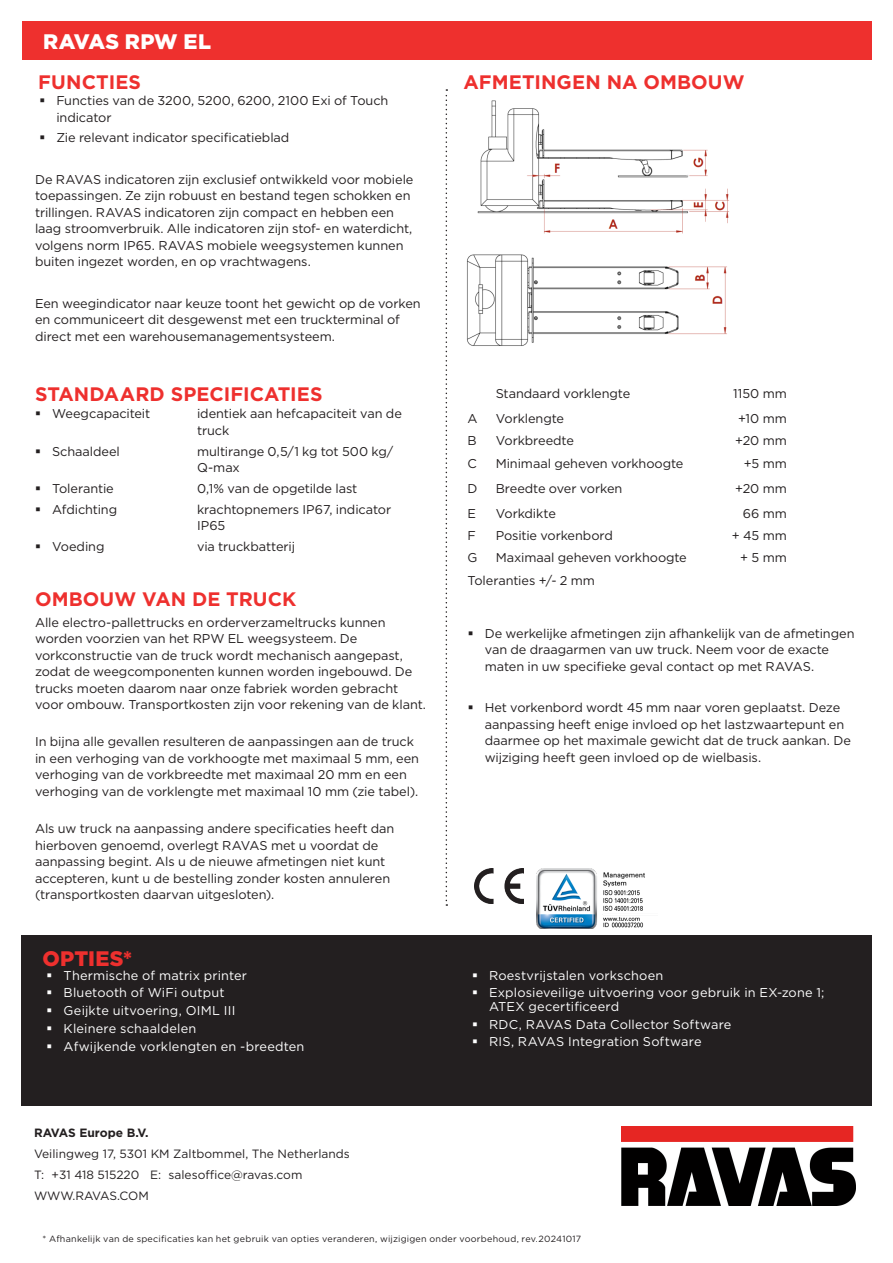
<style>
.page{position:relative;width:893px;height:1263px;background:#fff}
.page>*{position:absolute;margin:0;border:0;box-sizing:border-box;transform-origin:0 0}
.t1{font:900 21px "Gotham";letter-spacing:.01em;color:#fff}
.kop_wit{font:900 21px "Gotham";letter-spacing:.01em;color:#ee302e}
.tussenkop{font:700 19.5px "Gotham";letter-spacing:.005em;color:#ee302e}
.plat{font:700 19.5px "Gotham";letter-spacing:.005em;color:#ee302e}
.plat-2{font:12.75px/16.5px "Gotham";letter-spacing:-.005em;color:#231f20}
.t2{font:12.75px/13.5px "Gotham";letter-spacing:.015em;color:#fff}
.t3{font:12px "Gotham";color:#231f20}
.t4{font:700 12px "Gotham";color:#231f20}
.opties_wit{font:9px "Gotham";letter-spacing:.025em;color:#231f20}
.s1{color:#fff}
</style>
<div class="page">
<div style="left:22px;top:21px;width:849px;height:39px;background:#ee302e"></div>
<div style="left:21px;top:935px;width:851px;height:171px;background:#231f20"></div>
<svg style="left:446px;top:89px;width:1px;height:817px"></svg>
<img style="left:536px;top:869px;width:109px;height:59px">
<img style="left:475px;top:869px;width:48px;height:34px">
<img style="left:622px;top:1127px;width:233px;height:79px">
<img style="left:467px;top:100px;width:262px;height:246px">
<p class="t1" style="left:43px;top:27px;width:169px">RAVAS RPW EL</p>
<p class="tussenkop" style="left:38px;top:69px;width:104px">FUNCTIES</p>
<p class="tussenkop" style="left:463px;top:69px;width:283px">AFMETINGEN NA OMBOUW</p>
<p class="plat-2" style="left:56px;top:92px;width:333px">Functies van de 3200, 5200, 6200, 2100 Exi of Touch indicator</p>
<p class="plat-2" style="left:56px;top:129px;width:235px">Zie relevant indicator specificatieblad</p>
<p class="plat-2" style="left:35px;top:171px;width:380px">De RAVAS indicatoren zijn exclusief ontwikkeld voor mobiele toepassingen. Ze zijn robuust en bestand tegen schokken en trillingen. RAVAS indicatoren zijn compact en hebben een laag stroomverbruik. Alle indicatoren zijn stof- en waterdicht, volgens norm IP65. RAVAS mobiele weegsystemen kunnen buiten ingezet worden, en op vrachtwagens.</p>
<p class="plat-2" style="left:35px;top:295px;width:387px">Een weegindicator naar keuze toont het gewicht op de vorken en communiceert dit desgewenst met een truckterminal of direct met een warehousemanagementsysteem.</p>
<p class="tussenkop" style="left:35px;top:381px;width:289px">STANDAARD SPECIFICATIES</p>
<p class="plat-2" style="left:52px;top:405px;width:100px">Weegcapaciteit</p>
<p class="plat-2" style="left:197px;top:405px;width:206px">identiek aan hefcapaciteit van de truck</p>
<p class="plat-2" style="left:52px;top:443px;width:69px">Schaaldeel</p>
<p class="plat-2" style="left:197px;top:443px;width:198px">multirange 0,5/1 kg tot 500 kg/<br>Q-max</p>
<p class="plat-2" style="left:52px;top:480px;width:63px">Tolerantie</p>
<p class="plat-2" style="left:197px;top:480px;width:162px">0,1% van de opgetilde last</p>
<p class="plat-2" style="left:52px;top:501px;width:67px">Afdichting</p>
<p class="plat-2" style="left:197px;top:501px;width:196px">krachtopnemers IP67, indicator<br>IP65</p>
<p class="plat-2" style="left:52px;top:538px;width:54px">Voeding</p>
<p class="plat-2" style="left:197px;top:538px;width:99px">via truckbatterij</p>
<p class="plat" style="left:35px;top:586px;width:263px">OMBOUW VAN DE TRUCK</p>
<p class="plat-2" style="left:35px;top:613px;width:392px">Alle electro-pallettrucks en orderverzameltrucks kunnen worden voorzien van het RPW EL weegsysteem. De vorkconstructie van de truck wordt mechanisch aangepast, zodat de weegcomponenten kunnen worden ingebouwd. De trucks moeten daarom naar onze fabriek worden gebracht voor ombouw. Transportkosten zijn voor rekening van de klant.</p>
<p class="plat-2" style="left:35px;top:733px;width:385px">In bijna alle gevallen resulteren de aanpassingen aan de truck in een verhoging van de vorkhoogte met maximaal 5 mm, een verhoging van de vorkbreedte met maximaal 20 mm en een verhoging van de vorklengte met maximaal 10 mm (zie tabel).</p>
<p class="plat-2" style="left:35px;top:820px;width:361px">Als uw truck na aanpassing andere specificaties heeft dan hierboven genoemd, overlegt RAVAS met u voordat de aanpassing begint. Als u de nieuwe afmetingen niet kunt accepteren, kunt u de bestelling zonder kosten annuleren (transportkosten daarvan uitgesloten).</p>
<p class="kop_wit" style="left:43px;top:944px;width:91px">OPTIES*</p>
<p class="t2" style="left:64px;top:968px;width:185px">Thermische of matrix printer</p>
<p class="t2" style="left:64px;top:986px;width:162px">Bluetooth of WiFi output</p>
<p class="t2" style="left:64px;top:1003px;width:173px">Geijkte uitvoering, OIML III</p>
<p class="t2" style="left:64px;top:1021px;width:134px">Kleinere schaaldelen</p>
<p class="t2" style="left:64px;top:1039px;width:242px">Afwijkende vorklengten en -breedten</p>
<p class="t4" style="left:34px;top:1124px;width:116px">RAVAS Europe B.V.</p>
<p class="t3" style="left:34px;top:1145px;width:317px">Veilingweg 17, 5301 KM Zaltbommel, The Netherlands</p>
<p class="t3" style="left:34px;top:1166px;width:270px">T: +31 418 515220 E: salesoffice@ravas.com</p>
<p class="t3" style="left:34px;top:1187px;width:116px">WWW.RAVAS.COM</p>
<p class="plat-2" style="left:496px;top:385px;width:136px">Standaard vorklengte</p>
<p class="plat-2" style="left:733px;top:385px;width:55px">1150 mm</p>
<p class="plat-2" style="left:467px;top:410px;width:12px">A</p>
<p class="plat-2" style="left:496px;top:410px;width:70px">Vorklengte</p>
<p class="plat-2" style="left:738px;top:410px;width:50px">+10 mm</p>
<p class="plat-2" style="left:467px;top:432px;width:11px">B</p>
<p class="plat-2" style="left:496px;top:432px;width:80px">Vorkbreedte</p>
<p class="plat-2" style="left:735px;top:432px;width:53px">+20 mm</p>
<p class="plat-2" style="left:467px;top:455px;width:11px">C</p>
<p class="plat-2" style="left:496px;top:455px;width:189px">Minimaal geheven vorkhoogte</p>
<p class="plat-2" style="left:744px;top:455px;width:45px">+5 mm</p>
<p class="plat-2" style="left:467px;top:480px;width:11px">D</p>
<p class="plat-2" style="left:496px;top:480px;width:128px">Breedte over vorken</p>
<p class="plat-2" style="left:735px;top:480px;width:53px">+20 mm</p>
<p class="plat-2" style="left:467px;top:505px;width:10px">E</p>
<p class="plat-2" style="left:496px;top:505px;width:62px">Vorkdikte</p>
<p class="plat-2" style="left:743px;top:505px;width:46px">66 mm</p>
<p class="plat-2" style="left:467px;top:527px;width:10px">F</p>
<p class="plat-2" style="left:496px;top:527px;width:119px">Positie vorkenbord</p>
<p class="plat-2" style="left:732px;top:527px;width:57px">+ 45 mm</p>
<p class="plat-2" style="left:467px;top:549px;width:11px">G</p>
<p class="plat-2" style="left:496px;top:549px;width:193px">Maximaal geheven vorkhoogte</p>
<p class="plat-2" style="left:740px;top:549px;width:48px">+ 5 mm</p>
<p class="plat-2" style="left:467px;top:572px;width:129px">Toleranties +/- 2 mm</p>
<p class="plat-2" style="left:485px;top:625px;width:371px">De werkelijke afmetingen zijn afhankelijk van de afmetingen van de draagarmen van uw truck. Neem voor de exacte maten in uw specifieke geval contact op met RAVAS.</p>
<p class="plat-2" style="left:485px;top:699px;width:368px">Het vorkenbord wordt 45 mm naar voren geplaatst. Deze aanpassing heeft enige invloed op het lastzwaartepunt en daarmee op het maximale gewicht dat de truck aankan. De wijziging heeft geen invloed op de wielbasis.</p>
<p class="t2" style="left:489px;top:968px;width:176px">Roestvrijstalen vorkschoen</p>
<p class="t2" style="left:489px;top:986px;width:337px">Explosieveilige uitvoering voor gebruik in EX-zone 1;<br>ATEX gecertificeerd</p>
<p class="t2" style="left:489px;top:1017px;width:244px">RDC, RAVAS Data Collector Software</p>
<p class="t2" style="left:489px;top:1035px;width:214px">RIS, RAVAS Integration Software</p>
<p class="opties_wit" style="left:43px;top:1233px;width:540px">* Afhankelijk van de specificaties kan het gebruik van opties veranderen, wijzigigen onder voorbehoud, rev.<span class="s1">20241017</span></p>
</div>
